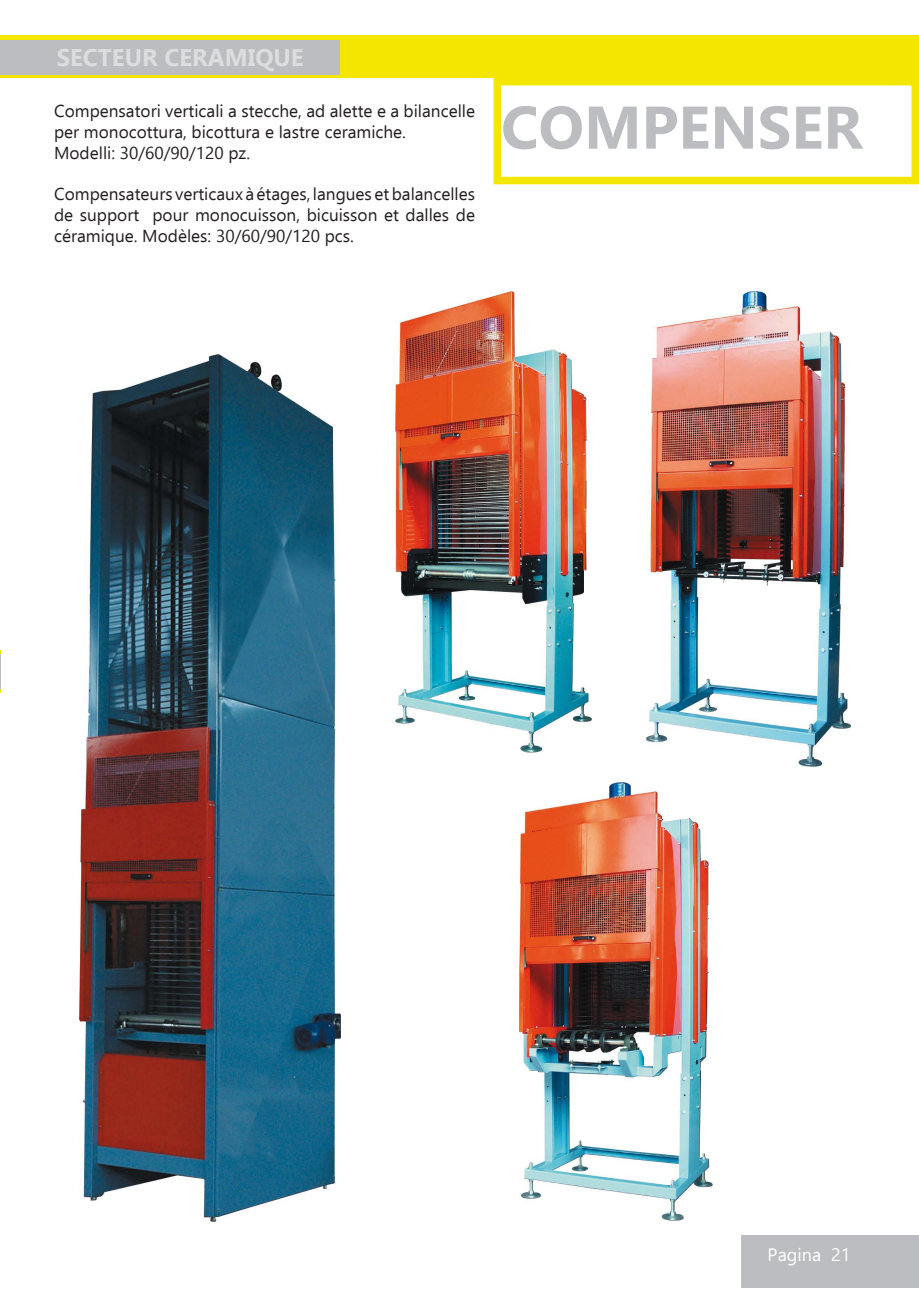
<style>
.page{position:relative;width:919px;height:1289px;background:#fff}
.page>*{position:absolute;margin:0;border:0;box-sizing:border-box;transform-origin:0 0}
.t1{font:700 60px "Ebrima";color:#bcbdc0}
.t2{font:700 24px "Ebrima";color:#dcdddf}
.t3{font:18px "Ebrima";color:#fff}
.t4{font:17.25px/21px "Ebrima";color:#231f20}
</style>
<div class="page">
<div style="left:0;top:36px;width:918px;height:42px;background:#f5e601"></div>
<div style="left:0;top:40px;width:340px;height:34px;background:#bcbdc0"></div>
<div style="left:741px;top:1235px;width:177px;height:53px;background:#bcbdc0"></div>
<hr style="left:0;top:650px;width:1px;height:42px;background:#f5e601">
<hr style="left:0;top:654px;width:1px;height:34px;background:#bcbdc0">
<img style="left:646px;top:291px;width:204px;height:475px">
<div style="left:493px;top:78px;width:425px;height:106px;border:8px solid #f5e601"></div>
<img style="left:396px;top:291px;width:195px;height:462px">
<img style="left:79px;top:355px;width:262px;height:866px">
<img style="left:519px;top:782px;width:193px;height:438px">
<h2 class="t2" style="left:57px;top:39px;width:248px">SECTEUR CERAMIQUE</h2>
<p class="t4" style="left:54px;top:100px;width:422px">Compensatori verticali a stecche, ad alette e a bilancelle per monocottura, bicottura e lastre ceramiche.<br>Modelli: 30/60/90/120 pz.</p>
<p class="t4" style="left:54px;top:183px;width:422px;text-align:justify">Compensateurs verticaux à étages, langues et balancelles de support pour monocuisson, bicuisson et dalles de céramique. Modèles: 30/60/90/120 pcs.</p>
<h1 class="t1" style="left:501px;top:83px;width:363px">COMPENSER</h1>
<p class="t3" style="left:767px;top:1241px;width:84px">Pagina 21</p>
</div>
